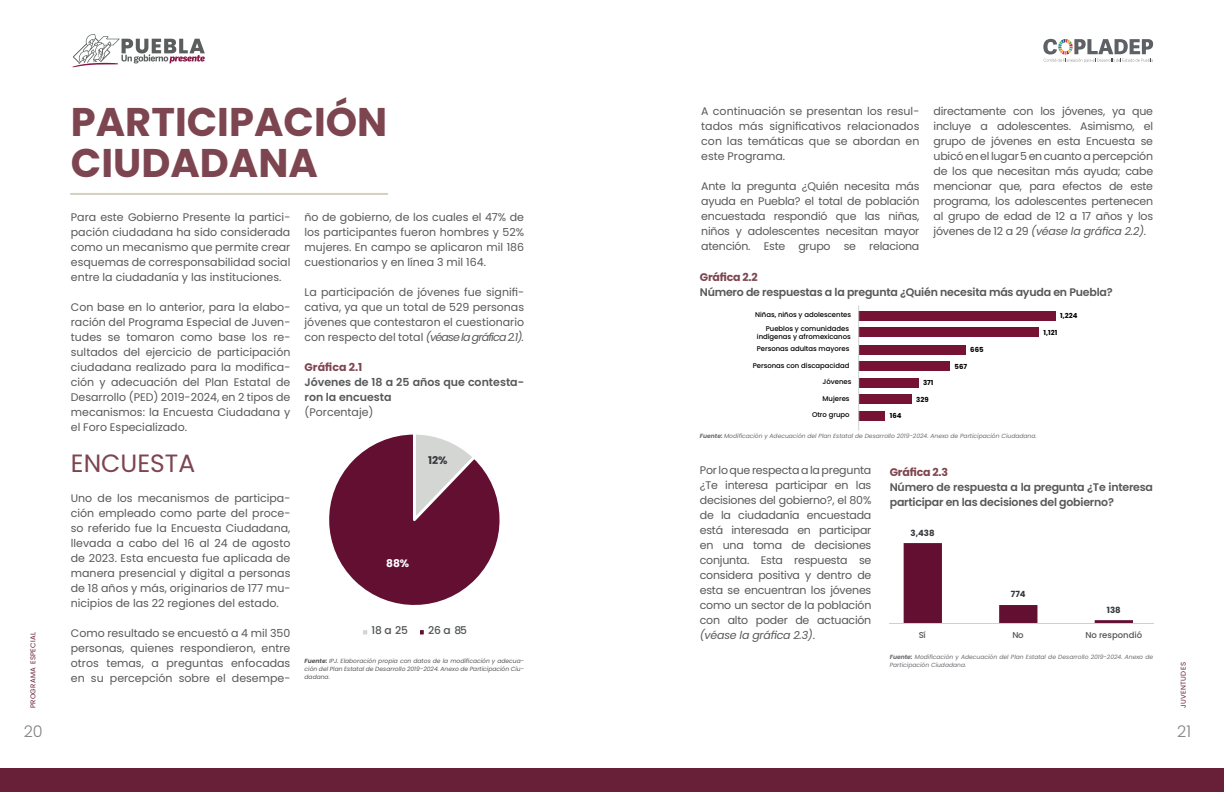
<style>
.page{position:relative;width:1224px;height:792px;background:#fff}
.page>*{position:absolute;margin:0;border:0;box-sizing:border-box;transform-origin:0 0}
.TITULO_RAYA{font:700 40px/41px "Poppins";color:#7d4550}
.SUBBB{font:25px "Poppins";color:#7d4550}
.t1{font:300 16px "Poppins";color:#808285}
.texto{font:11px/15px "Poppins";color:#57585a;text-align:justify}
.texto-2{font:600 11px/15px "Poppins";letter-spacing:-.02em;color:#57585a}
.texto-3{font:600 11px/15px "Poppins";color:#57585a}
.texto-4{font:700 11px "Poppins";letter-spacing:-.02em;color:#7d4550}
.t2{font:500 10.7px "Poppins";letter-spacing:-.02em;color:#515455}
.t3{font:700 10.7px "Poppins";color:#36393c}
.t4{font:700 10.7px "Poppins";color:#fff}
.t5{font:500 8.5px "Poppins";letter-spacing:-.005em;color:#515455}
.t6{font:700 8.5px "Poppins";color:#36393c}
.t7{font:7px "Poppins";letter-spacing:.05em;color:#672038}
.t8{font:500 6.9px/8.3px "Poppins";color:#000001;text-align:right}
.t9{font:700 6.9px "Poppins";color:#000001}
.FUENTES{font:italic 6px/8px "Poppins";color:#6c6d70}
.texto-5{font:italic 6px/8px "Poppins";color:#57585a;text-align:justify}
.s1{font-style:italic}
.s2{font-weight:700}
</style>
<div class="page">
<svg style="left:72px;top:34px;width:133px;height:33px"></svg>
<div style="left:0;top:768px;width:1224px;height:24px;background:#672038"></div>
<svg style="left:1043px;top:39px;width:110px;height:23px"></svg>
<hr style="left:71px;top:193px;width:316px;height:2px;background:#d5cfc1">
<svg style="left:329px;top:434px;width:171px;height:171px"></svg>
<div style="left:362px;top:629px;width:7px;height:7px;background:#d4d6d4"></div>
<div style="left:360px;top:627px;width:10px;height:10px;border:3px solid #fff"></div>
<div style="left:419px;top:629px;width:6px;height:7px;background:#620f32"></div>
<div style="left:417px;top:627px;width:10px;height:10px;border:3px solid #fff"></div>
<div style="left:859px;top:411px;width:26px;height:10px;background:#761335"></div>
<div style="left:859px;top:395px;width:53px;height:9px;background:#761335"></div>
<div style="left:859px;top:378px;width:60px;height:10px;background:#761335"></div>
<div style="left:859px;top:361px;width:91px;height:10px;background:#761335"></div>
<div style="left:859px;top:345px;width:107px;height:10px;background:#761335"></div>
<div style="left:859px;top:327px;width:180px;height:10px;background:#761335"></div>
<div style="left:859px;top:311px;width:197px;height:10px;background:#761335"></div>
<hr style="left:858px;top:305px;width:1px;height:126px;background:#cfd1d0">
<svg style="left:904px;top:543px;width:229px;height:80px"></svg>
<hr style="left:890px;top:623px;width:263px;height:1px;background:#cfd1d0">
<p class="t7" style="left:29px;top:708px;width:78px;rotate:-90deg">PROGRAMA ESPECIAL</p>
<p class="TITULO_RAYA" style="left:71px;top:102px;width:318px">PARTICIPACIÓN<br>CIUDADANA</p>
<p class="texto" style="left:71px;top:210px;width:221px">Para este Gobierno Presente la partici&shy;pación ciudadana ha sido considerada como un mecanismo que permite crear esquemas de corresponsabilidad social entre la ciudadanía y las instituciones.</p>
<p class="texto" style="left:71px;top:300px;width:221px">Con base en lo anterior, para la elabo&shy;ración del Programa Especial de Juven&shy;tudes se tomaron como base los re&shy;sultados del ejercicio de participación ciudadana realizado para la modifica&shy;ción y adecuación del Plan Estatal de Desarrollo (PED) 2019-2024, en 2 tipos de mecanismos: la Encuesta Ciudadana y el Foro Especializado.</p>
<p class="SUBBB" style="left:71px;top:449px;width:126px">ENCUESTA</p>
<p class="texto" style="left:71px;top:491px;width:221px">Uno de los mecanismos de participa&shy;ción empleado como parte del proce&shy;so referido fue la Encuesta Ciudadana, llevada a cabo del 16 al 24 de agosto de 2023. Esta encuesta fue aplicada de manera presencial y digital a personas de 18 años y más, originarios de 177 mu&shy;nicipios de las 22 regiones del estado.</p>
<p class="texto" style="left:71px;top:626px;width:221px">Como resultado se encuestó a 4 mil 350 personas, quienes respondieron, entre otros temas, a preguntas enfocadas en su percepción sobre el desempe-</p>
<p class="texto" style="left:305px;top:210px;width:221px">ño de gobierno, de los cuales el 47% de los participantes fueron hombres y 52% mujeres. En campo se aplicaron mil 186 cuestionarios y en línea 3 mil 164.</p>
<p class="texto" style="left:305px;top:285px;width:221px">La participación de jóvenes fue signifi&shy;cativa, ya que un total de 529 personas jóvenes que contestaron el cuestionario con respecto del total <span class="s1">(véase la gráfica 2.1).</span></p>
<p class="texto-4" style="left:305px;top:361px;width:59px">Gráfica 2.1</p>
<p class="texto-3" style="left:305px;top:375px;width:221px">Jóvenes de 18 a 25 años que contesta&shy;ron la encuesta</p>
<p class="texto" style="left:305px;top:405px;width:71px">(Porcentaje)</p>
<p class="t3" style="left:428px;top:454px;width:21px">12%</p>
<p class="t4" style="left:386px;top:557px;width:25px">88%</p>
<p class="t2" style="left:371px;top:624px;width:38px">18 a 25</p>
<p class="t2" style="left:428px;top:624px;width:40px">26 a 85</p>
<p class="texto-5" style="left:305px;top:657px;width:221px"><span class="s2">Fuente:</span> IPJ. Elaboración propia con datos de la modificación y adecua&shy;ción del Plan Estatal de Desarrollo 2019-2024. Anexo de Participación Ciu&shy;dadana.</p>
<p class="texto" style="left:701px;top:104px;width:220px">A continuación se presentan los resul&shy;tados más significativos relacionados con las temáticas que se abordan en este Programa.</p>
<p class="texto" style="left:701px;top:179px;width:220px">Ante la pregunta ¿Quién necesita más ayuda en Puebla? el total de población encuestada respondió que las niñas, niños y adolescentes necesitan mayor atención. Este grupo se relaciona</p>
<p class="texto" style="left:934px;top:104px;width:221px">directamente con los jóvenes, ya que incluye a adolescentes. Asimismo, el grupo de jóvenes en esta Encuesta se ubicó en el lugar 5 en cuanto a percepción de los que necesitan más ayuda; cabe mencionar que, para efectos de este programa, los adolescentes pertenecen al grupo de edad de 12 a 17 años y los jóvenes de 12 a 29 <span class="s1">(véase la gráfica 2.2)</span>.</p>
<p class="texto-4" style="left:700px;top:270px;width:59px">Gráfica 2.2</p>
<p class="texto-2" style="left:700px;top:284px;width:414px">Número de respuestas a la pregunta ¿Quién necesita más ayuda en Puebla?</p>
<p class="t8" style="left:755px;top:311px;width:98px">Niñas, niños y adolescentes</p>
<p class="t9" style="left:1060px;top:312px;width:19px">1,224</p>
<p class="t8" style="left:757px;top:324px;width:95px">Pueblos y comunidades indígenas y afromexicanos</p>
<p class="t9" style="left:1044px;top:328px;width:15px">1,121</p>
<p class="t8" style="left:757px;top:345px;width:94px">Personas adultas mayores</p>
<p class="t9" style="left:970px;top:346px;width:15px">665</p>
<p class="t8" style="left:753px;top:361px;width:98px">Personas con discapacidad</p>
<p class="t9" style="left:955px;top:363px;width:14px">567</p>
<p class="t8" style="left:823px;top:378px;width:30px">Jóvenes</p>
<p class="t9" style="left:923px;top:379px;width:12px">371</p>
<p class="t8" style="left:822px;top:394px;width:29px">Mujeres</p>
<p class="t9" style="left:916px;top:396px;width:14px">329</p>
<p class="t8" style="left:812px;top:411px;width:39px">Otro grupo</p>
<p class="t9" style="left:890px;top:412px;width:13px">164</p>
<p class="FUENTES" style="left:700px;top:432px;width:338px"><span class="s2">Fuente:</span> Modificación y Adecuación del Plan Estatal de Desarrollo 2019-2024. Anexo de Participación Ciudadana.</p>
<p class="texto" style="left:700px;top:463px;width:173px">Por lo que respecta a la pregunta ¿Te interesa participar en las decisiones del gobierno?, el 80% de la ciudadanía encuestada está interesada en participar en una toma de decisiones conjunta. Esta respuesta se considera positiva y dentro de esta se encuentran los jóvenes como un sector de la población con alto poder de actuación <span class="s1">(véase la gráfica 2.3)</span>.</p>
<p class="texto-4" style="left:890px;top:466px;width:60px">Gráfica 2.3</p>
<p class="texto-2" style="left:890px;top:480px;width:265px">Número de respuesta a la pregunta ¿Te interesa participar en las decisiones del gobierno?</p>
<p class="t6" style="left:911px;top:528px;width:26px">3,438</p>
<p class="t6" style="left:1011px;top:590px;width:16px">774</p>
<p class="t6" style="left:1107px;top:605px;width:15px">138</p>
<p class="t5" style="left:919px;top:630px;width:8px">Sí</p>
<p class="t5" style="left:1012px;top:630px;width:13px">No</p>
<p class="t5" style="left:1085px;top:630px;width:58px">No respondió</p>
<p class="FUENTES" style="left:890px;top:653px;width:265px"><span class="s2">Fuente:</span> Modificación y Adecuación del Plan Estatal de Desarrollo 2019-2024. Anexo de<br>Participación Ciudadana.</p>
<p class="t7" style="left:1179px;top:708px;width:47px;rotate:-90deg">JUVENTUDES</p>
<h3 class="t1" style="left:24px;top:722px;width:21px">20</h3>
<h3 class="t1" style="left:1177px;top:722px;width:15px">21</h3>
</div>
